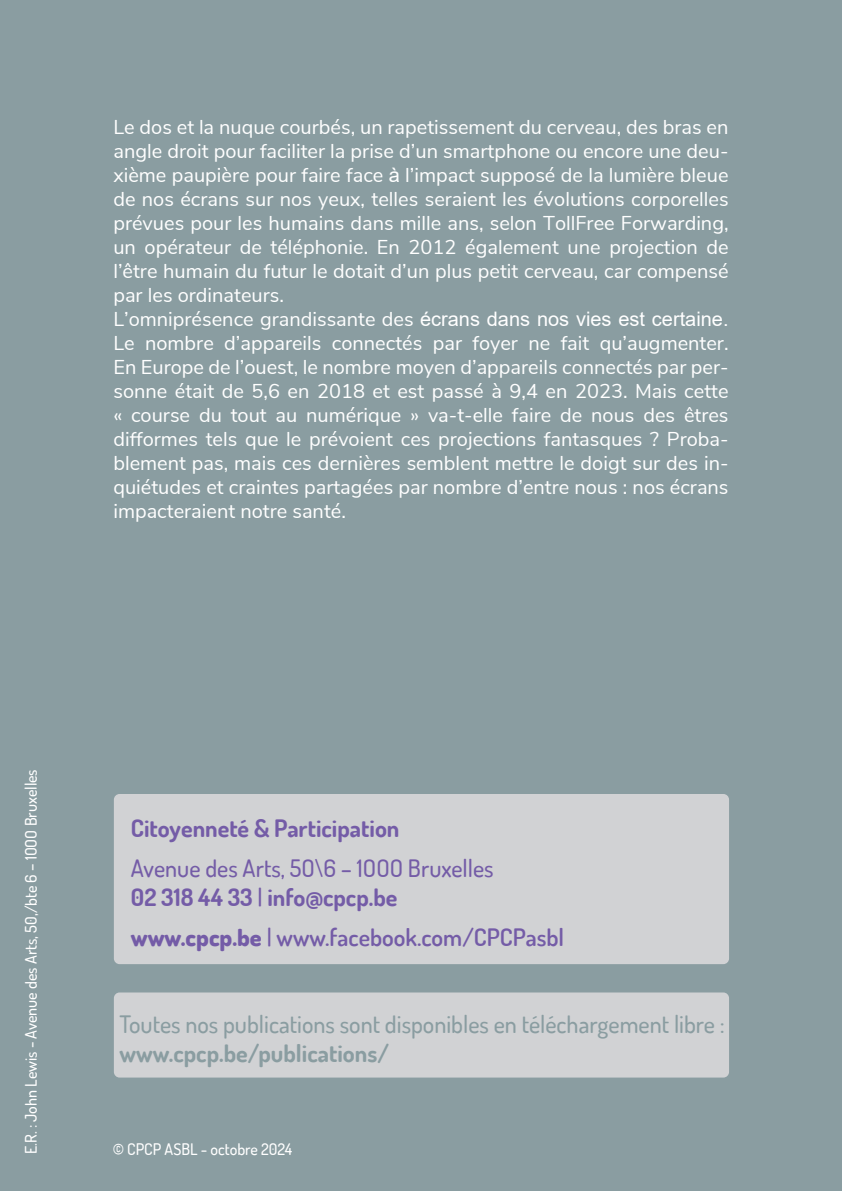
<style>
.page{position:relative;width:842px;height:1191px;background:#8a9da1}
.page>*{position:absolute;margin:0;border:0;box-sizing:border-box;transform-origin:0 0}
.t1{font:500 24px "Dosis";color:#8a9da1}
.t2{font:500 24px/28.8px "Dosis";color:#745ca7}
.t3{font:600 24px "Dosis";color:#745ca7}
.t4{font:700 24px "Dosis";color:#745ca7}
.t5{font:700 24px "Dosis";color:#8a9da1}
.t6{font:20px/24px "Nunito Sans";color:#fff}
.t7{font:500 16px "Dosis";color:#fff}
.s1{font-family:"Arial"}
.s2{font-weight:700}
.s3{font-weight:800}
.s4{font-weight:500}
</style>
<div class="page">
<div style="left:114px;top:794px;width:615px;height:170px;background:#d1d2d4;border-radius:6px"></div>
<div style="left:114px;top:992px;width:615px;height:85px;background:#d1d2d4;border-radius:6px"></div>
<p class="t6" style="left:113px;top:113px;width:617px">Le dos et la nuque courbés, un rapetissement du cerveau, des bras en angle droit pour faciliter la prise d’un smartphone ou encore une deu&shy;xième paupière pour faire face <span class="s1">à</span> l’impact supposé de la lumière bleue de nos écrans sur nos yeux, telles seraient les évolutions corporelles prévues pour les humains dans mille ans, selon TollFree Forwarding, un opérateur de téléphonie. En 2012 également une projection de l’être humain du futur le dotait d’un plus petit cerveau, car compensé par les ordinateurs.<br>L’omniprésence grandissante des <span class="s1">écrans dans nos vies est certaine.<br></span>Le nombre d’appareils connectés par foyer ne fait qu’augmenter.<br>En Europe de l’ouest, le nombre moyen d’appareils connectés par per&shy;sonne était de 5,6 en 2018 et est passé à 9,4 en 2023. Mais cette « course du tout au numérique » va-t-elle faire de nous des êtres difformes tels que le prévoient ces projections fantasques ? Proba&shy;blement pas, mais ces dernières semblent mettre le doigt sur des in&shy;quiétudes et craintes partagées par nombre d’entre nous : nos écrans impacteraient notre santé.</p>
<p class="t7" style="left:20px;top:1154px;width:386px;rotate:-90deg">E.R. : John Lewis - Avenue des Arts, 50,/bte 6 – 1OOO Bruxelles</p>
<p class="t4" style="left:131px;top:812px;width:270px">Citoyenneté &amp; Participation</p>
<p class="t2" style="left:131px;top:853px;width:364px">Avenue des Arts, 5O\6 – 1OOO Bruxelles<br><span class="s2">02 318 44 33</span> | <span class="s2">info@cpcp.be</span></p>
<p class="t3" style="left:131px;top:921px;width:435px"><span class="s3">www.cpcp.be</span> <span class="s4">|</span> www.facebook.com/CPCPasbl</p>
<p class="t1" style="left:120px;top:1008px;width:607px">Toutes nos publications sont disponibles en téléchargement libre :</p>
<p class="t5" style="left:120px;top:1037px;width:271px">www.cpcp.be/publications/</p>
<p class="t7" style="left:113px;top:1138px;width:181px">© CPCP ASBL - octobre 2024</p>
</div>
